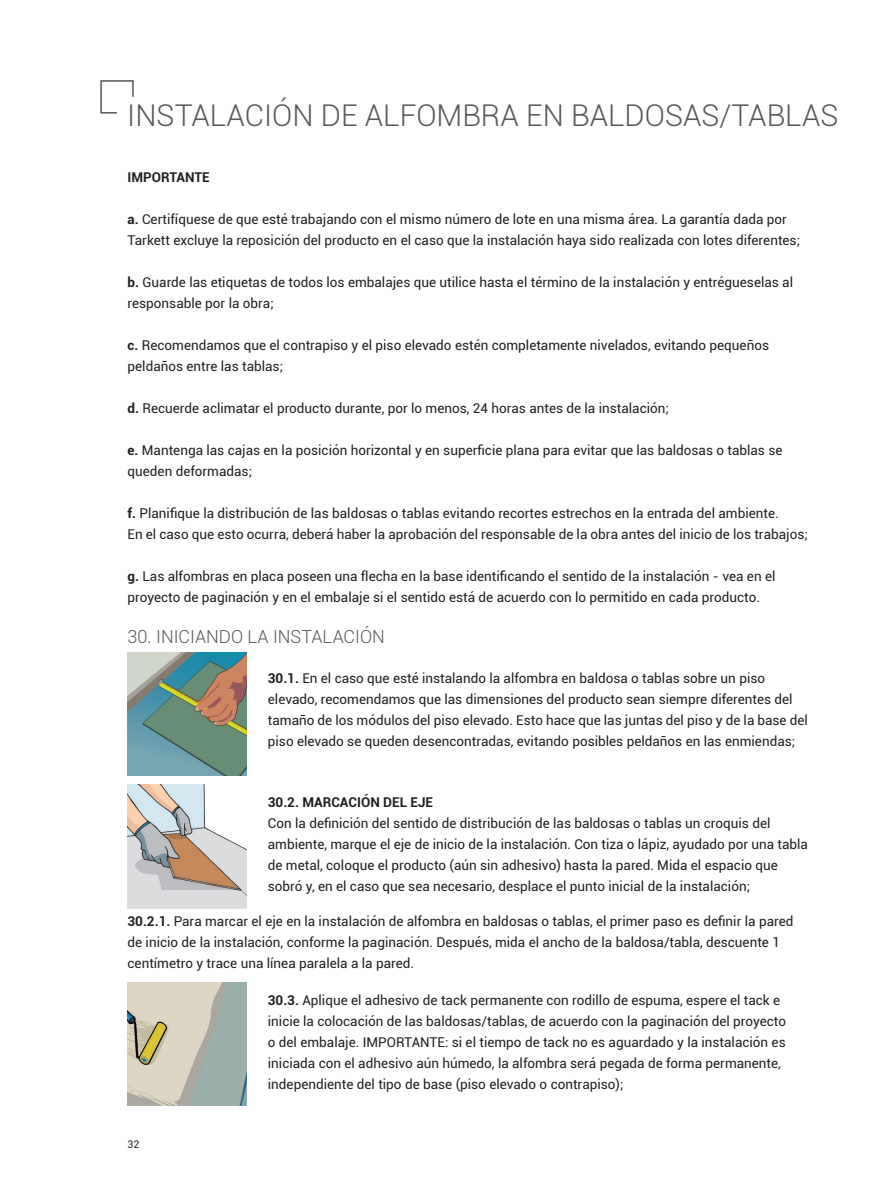
<style>
.page{position:relative;width:893px;height:1191px;background:#fff}
.page>*{position:absolute;margin:0;border:0;box-sizing:border-box;transform-origin:0 0}
.t1{font:300 30px "Roboto";color:#57585a}
.t2{font:300 18px "Roboto";color:#57585a}
.t3{font:13.5px/21px "Roboto";color:#231f20}
.t4{font:700 13.5px "Roboto";color:#231f20}
.t5{font:10.5px "Roboto";color:#231f20}
.s1{font-weight:700}
</style>
<div class="page">
<img style="left:128px;top:982px;width:119px;height:124px">
<img style="left:128px;top:652px;width:119px;height:123px">
<img style="left:128px;top:784px;width:119px;height:124px">
<svg style="left:100px;top:80px;width:34px;height:34px"></svg>
<p class="t1" style="left:127px;top:95px;width:713px">INSTALACIÓN DE ALFOMBRA EN BALDOSAS/TABLAS</p>
<p class="t4" style="left:128px;top:168px;width:84px">IMPORTANTE</p>
<p class="t3" style="left:128px;top:208px;width:674px"><span class="s1">a.</span> Certifíquese de que esté trabajando con el mismo número de lote en una misma área. La garantía dada por<br>Tarkett excluye la reposición del producto en el caso que la instalación haya sido realizada con lotes diferentes;</p>
<p class="t3" style="left:128px;top:271px;width:667px"><span class="s1">b.</span> Guarde las etiquetas de todos los embalajes que utilice hasta el término de la instalación y entrégueselas al responsable por la obra;</p>
<p class="t3" style="left:128px;top:334px;width:643px"><span class="s1">c.</span> Recomendamos que el contrapiso y el piso elevado estén completamente nivelados, evitando pequeños peldaños entre las tablas;</p>
<p class="t3" style="left:128px;top:397px;width:543px"><span class="s1">d.</span> Recuerde aclimatar el producto durante, por lo menos, 24 horas antes de la instalación;</p>
<p class="t3" style="left:128px;top:439px;width:656px"><span class="s1">e.</span> Mantenga las cajas en la posición horizontal y en superficie plana para evitar que las baldosas o tablas se queden deformadas;</p>
<p class="t3" style="left:128px;top:502px;width:653px"><span class="s1">f.</span> Planifique la distribución de las baldosas o tablas evitando recortes estrechos en la entrada del ambiente.</p>
<p class="t3" style="left:128px;top:523px;width:682px">En el caso que esto ocurra, deberá haber la aprobación del responsable de la obra antes del inicio de los trabajos;</p>
<p class="t3" style="left:128px;top:565px;width:649px"><span class="s1">g.</span> Las alfombras en placa poseen una flecha en la base identificando el sentido de la instalación - vea en el proyecto de paginación y en el embalaje si el sentido está de acuerdo con lo permitido en cada producto.</p>
<p class="t2" style="left:128px;top:623px;width:259px">30. INICIANDO LA INSTALACIÓN</p>
<p class="t3" style="left:268px;top:667px;width:541px"><span class="s1">30.1.</span> En el caso que esté instalando la alfombra en baldosa o tablas sobre un piso elevado, recomendamos que las dimensiones del producto sean siempre diferentes del tamaño de los módulos del piso elevado. Esto hace que las juntas del piso y de la base del piso elevado se queden desencontradas, evitando posibles peldaños en las enmiendas;</p>
<p class="t4" style="left:268px;top:793px;width:167px">30.2. MARCACIÓN DEL EJE</p>
<p class="t3" style="left:268px;top:812px;width:541px">Con la definición del sentido de distribución de las baldosas o tablas un croquis del ambiente, marque el eje de inicio de la instalación. Con tiza o lápiz, ayudado por una tabla de metal, coloque el producto (aún sin adhesivo) hasta la pared. Mida el espacio que sobró y, en el caso que sea necesario, desplace el punto inicial de la instalación;</p>
<p class="t3" style="left:128px;top:910px;width:667px"><span class="s1">30.2.1.</span> Para marcar el eje en la instalación de alfombra en baldosas o tablas, el primer paso es definir la pared de inicio de la instalación, conforme la paginación. Después, mida el ancho de la baldosa/tabla, descuente 1 centímetro y trace una línea paralela a la pared.</p>
<p class="t5" style="left:128px;top:1137px;width:13px">32</p>
<p class="t3" style="left:268px;top:989px;width:520px"><span class="s1">30.3.</span> Aplique el adhesivo de tack permanente con rodillo de espuma, espere el tack e inicie la colocación de las baldosas/tablas, de acuerdo con la paginación del proyecto o del embalaje. IMPORTANTE: si el tiempo de tack no es aguardado y la instalación es iniciada con el adhesivo aún húmedo, la alfombra será pegada de forma permanente, independiente del tipo de base (piso elevado o contrapiso);</p>
</div>
